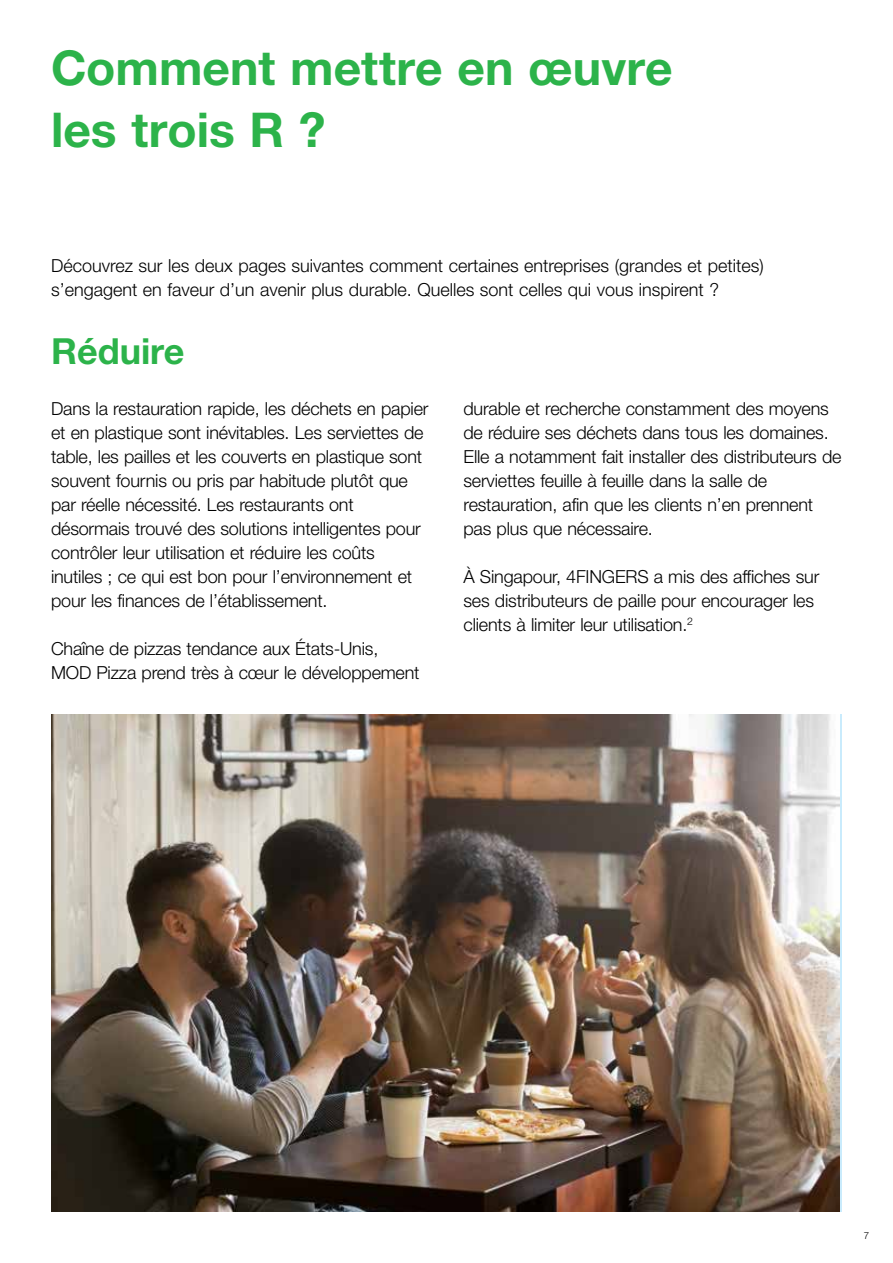
<style>
.page{position:relative;width:893px;height:1263px;background:#fff}
.page>*{position:absolute;margin:0;border:0;box-sizing:border-box;transform-origin:0 0}
.t1{font:700 48px/61.5px "Helvetica Neue LT Std";color:#2cb34a}
.t2{font:700 36px "Helvetica Neue LT Std";color:#2cb34a}
.t3{font:300 18px/24px "Helvetica Neue LT Std";letter-spacing:-.01em;color:#000}
.t4{font:300 9.75px "Helvetica Neue LT Std";color:#000}
</style>
<div class="page">
<img style="left:51px;top:714px;width:789px;height:498px">
<h1 class="t1" style="left:51px;top:36px;width:623px">Comment mettre en œuvre les trois R ?</h1>
<p class="t3" style="left:51px;top:253px;width:714px">Découvrez sur les deux pages suivantes comment certaines entreprises (grandes et petites) s’engagent en faveur d’un avenir plus durable. Quelles sont celles qui vous inspirent ?</p>
<h2 class="t2" style="left:51px;top:328px;width:135px">Réduire</h2>
<p class="t3" style="left:51px;top:396px;width:379px">Dans la restauration rapide, les déchets en papier et en plastique sont inévitables. Les serviettes de table, les pailles et les couverts en plastique sont souvent fournis ou pris par habitude plutôt que par réelle nécessité. Les restaurants ont désormais trouvé des solutions intelligentes pour contrôler leur utilisation et réduire les coûts inutiles ; ce qui est bon pour l’environnement et pour les finances de l’établissement.</p>
<p class="t3" style="left:51px;top:636px;width:370px">Chaîne de pizzas tendance aux États-Unis,<br>MOD Pizza prend très à cœur le développement</p>
<p class="t3" style="left:463px;top:396px;width:380px">durable et recherche constamment des moyens de réduire ses déchets dans tous les domaines.<br>Elle a notamment fait installer des distributeurs de serviettes feuille à feuille dans la salle de restauration, afin que les clients n’en prennent pas plus que nécessaire.</p>
<p class="t3" style="left:463px;top:564px;width:357px">À Singapour, 4FINGERS a mis des affiches sur ses distributeurs de paille pour encourager les clients à limiter leur utilisation.<sup>2</sup></p>
<p class="t4" style="left:864px;top:1230px;width:7px">7</p>
</div>
